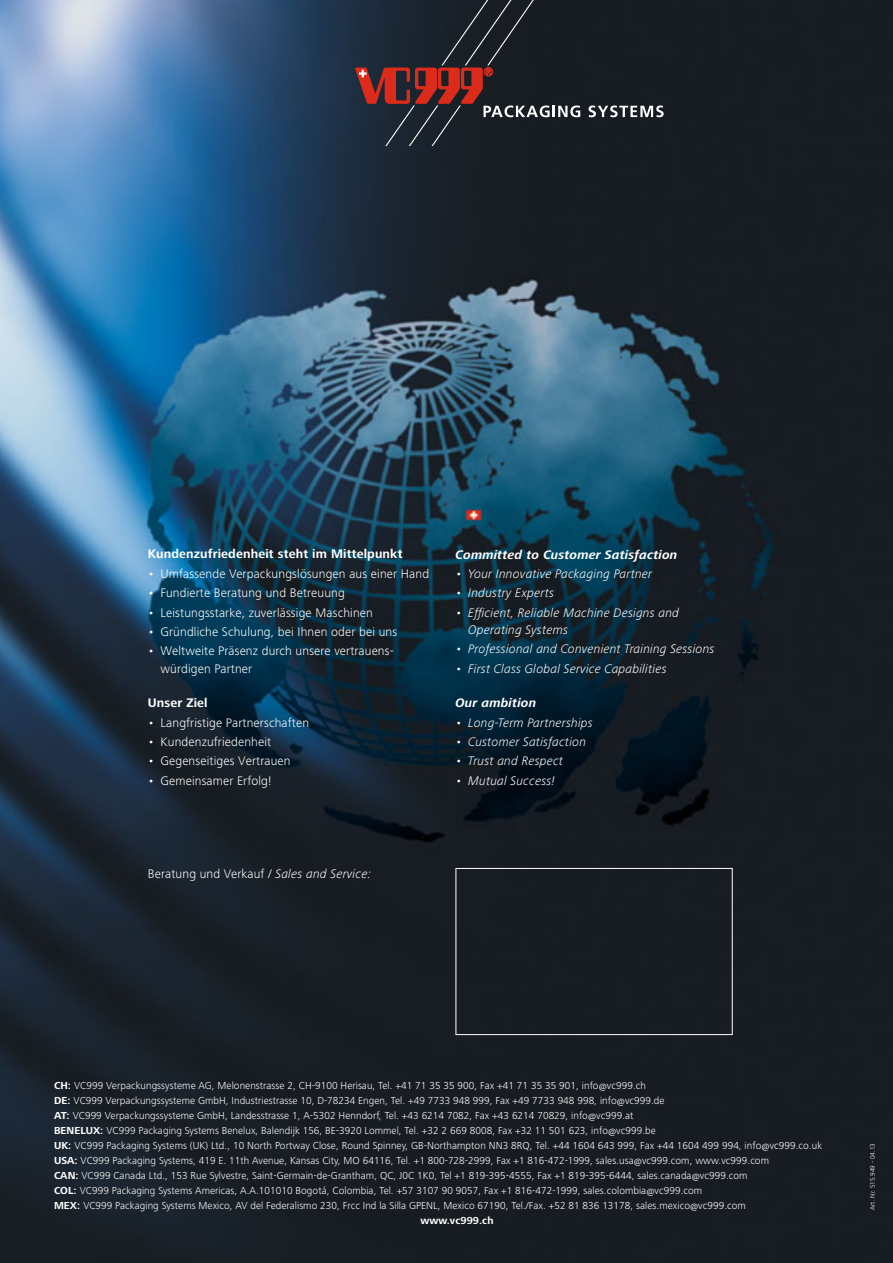
<style>
.page{position:relative;width:893px;height:1263px;background:#fff}
.page>*{position:absolute;margin:0;border:0;box-sizing:border-box;transform-origin:0 0}
.t1{font:300 12.9px/17.2px "Frutiger Next LT";letter-spacing:.01em;color:#fff}
.t2{font:italic 300 12.9px/17.2px "Frutiger Next LT";letter-spacing:.01em;color:#fff}
.t3{font:700 12.9px "Frutiger Next LT";letter-spacing:.01em;color:#fff}
.t4{font:italic 700 12.9px "Frutiger Next LT";letter-spacing:.01em;color:#fff}
.t5{font:300 10.5px "Frutiger Next LT";letter-spacing:.005em;color:#fff}
.t6{font:700 10.5px "Frutiger Next LT";letter-spacing:.005em;color:#fff}
.t7{font:300 6.75px "Frutiger Next LT";color:#fff}
.s1{font-style:italic}
.s2{font-weight:700}
</style>
<div class="page">
<img style="left:0;top:0;width:893px;height:1263px">
<svg style="left:355px;top:0;width:225px;height:146px;background:#2f272d"></svg>
<svg style="left:589px;top:106px;width:75px;height:11px"></svg>
<div style="left:456px;top:868px;width:276px;height:167px;border:1px solid #fff"></div>
<p class="t3" style="left:148px;top:549px;width:256px">Kundenzufriedenheit steht im Mittelpunkt</p>
<p class="t1" style="left:148px;top:566px;width:283px">• Umfassende Verpackungslösungen aus einer Hand</p>
<p class="t1" style="left:148px;top:585px;width:199px">• Fundierte Beratung und Betreuung</p>
<p class="t1" style="left:148px;top:605px;width:227px">• Leistungsstarke, zuverlässige Maschinen</p>
<p class="t1" style="left:148px;top:624px;width:251px">• Gründliche Schulung, bei Ihnen oder bei uns</p>
<p class="t1" style="left:161px;top:643px;width:235px;text-indent:-13px">• Weltweite Präsenz durch unsere vertrauens&shy;würdigen Partner</p>
<p class="t3" style="left:148px;top:698px;width:61px">Unser Ziel</p>
<p class="t1" style="left:148px;top:715px;width:163px">• Langfristige Partnerschaften</p>
<p class="t1" style="left:148px;top:734px;width:125px">• Kundenzufriedenheit</p>
<p class="t1" style="left:148px;top:753px;width:144px">• Gegenseitiges Vertrauen</p>
<p class="t1" style="left:148px;top:773px;width:125px">• Gemeinsamer Erfolg!</p>
<p class="t4" style="left:455px;top:549px;width:223px">Committed to Customer Satisfaction</p>
<p class="t2" style="left:455px;top:566px;width:198px">• Your Innovative Packaging Partner</p>
<p class="t2" style="left:455px;top:585px;width:100px">• Industry Experts</p>
<p class="t2" style="left:468px;top:605px;width:212px;text-indent:-13px">• Efficient, Reliable Machine Designs and<br>Operating Systems</p>
<p class="t2" style="left:455px;top:641px;width:261px">• Professional and Convenient Training Sessions</p>
<p class="t2" style="left:455px;top:661px;width:213px">• First Class Global Service Capabilities</p>
<p class="t4" style="left:455px;top:698px;width:82px">Our ambition</p>
<p class="t2" style="left:455px;top:715px;width:139px">• Long-Term Partnerships</p>
<p class="t2" style="left:455px;top:734px;width:132px">• Customer Satisfaction</p>
<p class="t2" style="left:455px;top:753px;width:109px">• Trust and Respect</p>
<p class="t2" style="left:455px;top:773px;width:101px">• Mutual Success!</p>
<p class="t1" style="left:148px;top:866px;width:225px">Beratung und Verkauf / <span class="s1">Sales and Service:</span></p>
<p class="t5" style="left:54px;top:1082px;width:593px"><span class="s2">CH:</span> VC999 Verpackungssysteme AG, Melonenstrasse 2, CH-9100 Herisau, Tel. +41 71 35 35 900, Fax +41 71 35 35 901, info@vc999.ch</p>
<p class="t5" style="left:54px;top:1097px;width:612px"><span class="s2">DE:</span> VC999 Verpackungssysteme GmbH, Industriestrasse 10, D-78234 Engen, Tel. +49 7733 948 999, Fax +49 7733 948 998, info@vc999.de</p>
<p class="t5" style="left:54px;top:1112px;width:581px"><span class="s2">AT:</span> VC999 Verpackungssysteme GmbH, Landesstrasse 1, A-5302 Henndorf, Tel. +43 6214 7082, Fax +43 6214 70829, info@vc999.at</p>
<p class="t5" style="left:54px;top:1127px;width:603px"><span class="s2">BENELUX:</span> VC999 Packaging Systems Benelux, Balendijk 156, BE-3920 Lommel, Tel. +32 2 669 8008, Fax +32 11 501 623, info@vc999.be</p>
<p class="t5" style="left:54px;top:1142px;width:770px"><span class="s2">UK:</span> VC999 Packaging Systems (UK) Ltd., 10 North Portway Close, Round Spinney, GB-Northampton NN3 8RQ, Tel. +44 1604 643 999, Fax +44 1604 499 994, info@vc999.co.uk</p>
<p class="t5" style="left:54px;top:1157px;width:716px"><span class="s2">USA:</span> VC999 Packaging Systems, 419 E. 11th Avenue, Kansas City, MO 64116, Tel. +1 800-728-2999, Fax +1 816-472-1999, sales.usa@vc999.com, www.vc999.com</p>
<p class="t5" style="left:54px;top:1172px;width:695px"><span class="s2">CAN:</span> VC999 Canada Ltd., 153 Rue Sylvestre, Saint-Germain-de-Grantham, QC, J0C 1K0, Tel +1 819-395-4555, Fax +1 819-395-6444, sales.canada@vc999.com</p>
<p class="t5" style="left:54px;top:1187px;width:650px"><span class="s2">COL:</span> VC999 Packaging Systems Americas, A.A.101010 Bogotá, Colombia, Tel. +57 3107 90 9057, Fax +1 816-472-1999, sales.colombia@vc999.com</p>
<p class="t5" style="left:54px;top:1202px;width:693px"><span class="s2">MEX:</span> VC999 Packaging Systems Mexico, AV del Federalismo 230, Frcc Ind la Silla GPENL, Mexico 67190, Tel./Fax. +52 81 836 13178, sales.mexico@vc999.com</p>
<p class="t6" style="left:420px;top:1217px;width:75px">www.vc999.ch</p>
<p class="t7" style="left:870px;top:1210px;width:68px;rotate:-90deg">Art. Nr. 515.949 - 04.13</p>
</div>
